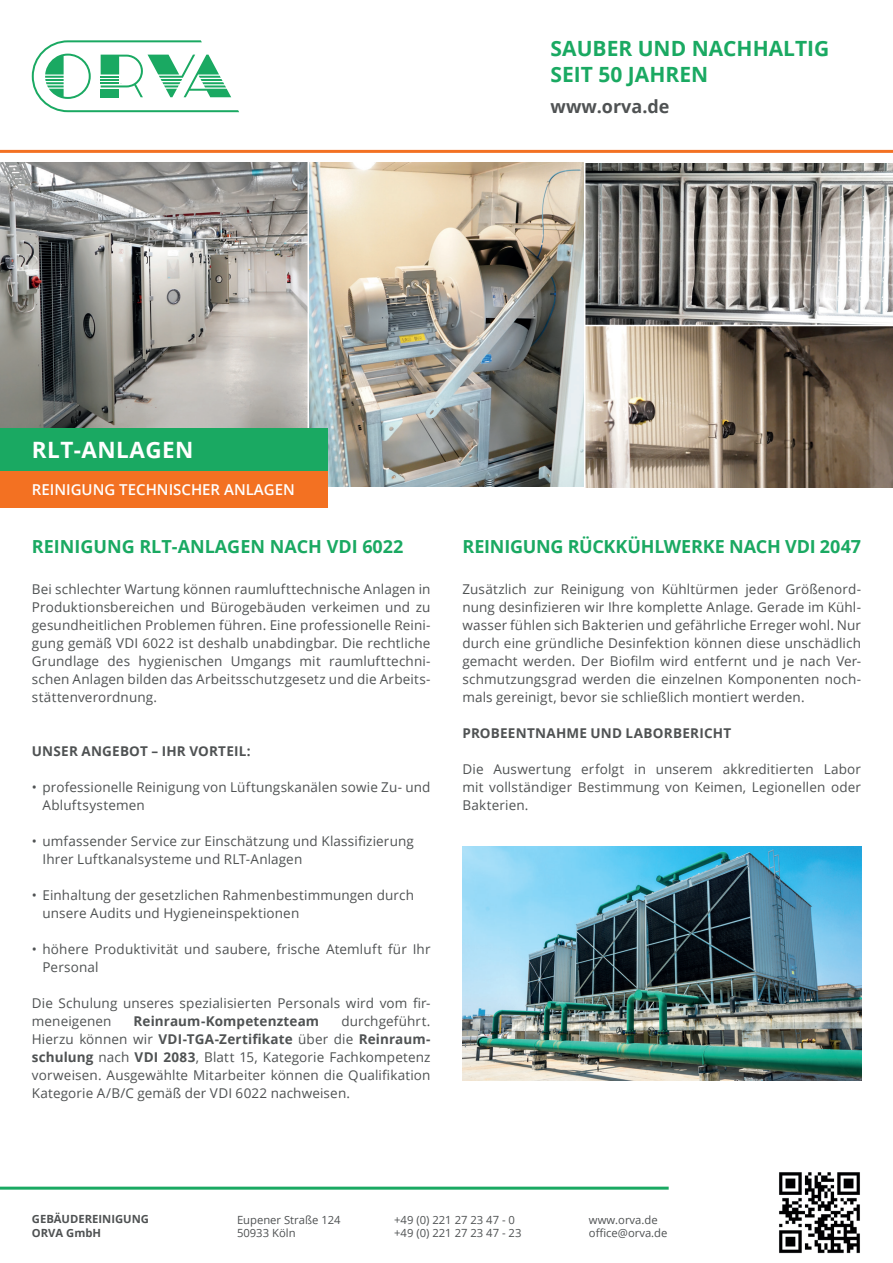
<style>
.page{position:relative;width:893px;height:1263px;background:#fff}
.page>*{position:absolute;margin:0;border:0;box-sizing:border-box;transform-origin:0 0}
.t1{font:700 22.5px "Open Sans";letter-spacing:.02em;color:#fff}
.t2{font:700 21px/25.2px "Open Sans";color:#1aa962}
.t3{font:700 18px "Open Sans";color:#1aa962}
.t4{font:700 18px "Open Sans";color:#4f5253}
.t5{font:600 15px "Open Sans";color:#fff}
.t6{font:13.5px/18px "Open Sans";letter-spacing:.01em;color:#4f5253}
.t7{font:700 13.5px "Open Sans";letter-spacing:.015em;color:#4f5253}
.t8{font:11.25px/13.5px "Open Sans";color:#4f5253}
.t9{font:700 11.25px/13.5px "Open Sans";color:#4f5253}
.s1{font-weight:700}
</style>
<div class="page">
<img style="left:0;top:162px;width:584px;height:324px">
<img style="left:585px;top:164px;width:308px;height:324px">
<hr style="left:308px;top:157px;width:1px;height:335px;background:#fff">
<hr style="left:585px;top:325px;width:308px;height:1px;background:#fff">
<div style="left:0;top:428px;width:327px;height:43px;background:#1aa962"></div>
<div style="left:0;top:471px;width:327px;height:36px;background:#f37122"></div>
<img style="left:462px;top:846px;width:399px;height:234px">
<hr style="left:0;top:150px;width:893px;height:3px;background:#f37122">
<svg style="left:32px;top:40px;width:207px;height:72px"></svg>
<img style="left:779px;top:1172px;width:81px;height:82px">
<hr style="left:0;top:1187px;width:669px;height:3px;background:#1aa962">
<h1 class="t1" style="left:32px;top:434px;width:163px">RLT-ANLAGEN</h1>
<p class="t5" style="left:32px;top:479px;width:264px">REINIGUNG TECHNISCHER ANLAGEN</p>
<h2 class="t2" style="left:551px;top:36px;width:280px">SAUBER UND NACHHALTIG<br>SEIT 50 JAHREN</h2>
<h3 class="t4" style="left:551px;top:93px;width:120px">www.orva.de</h3>
<h3 class="t3" style="left:32px;top:534px;width:373px">REINIGUNG RLT-ANLAGEN NACH VDI 6022</h3>
<h3 class="t3" style="left:462px;top:534px;width:400px">REINIGUNG RÜCKKÜHLWERKE NACH VDI 2047</h3>
<p class="t6" style="left:32px;top:580px;width:400px;text-align:justify">Bei schlechter Wartung können raumlufttechnische Anlagen in Produktionsbereichen und Bürogebäuden verkeimen und zu gesundheitlichen Problemen führen. Eine professionelle Reini&shy;gung gemäß VDI 6022 ist deshalb unabdingbar. Die rechtliche Grundlage des hygienischen Umgangs mit raumlufttechni&shy;schen Anlagen bilden das Arbeitsschutzgesetz und die Arbeits&shy;stättenverordnung.</p>
<p class="t7" style="left:32px;top:742px;width:220px">UNSER ANGEBOT – IHR VORTEIL:</p>
<p class="t6" style="left:43px;top:778px;width:390px;text-indent:-11px">• professionelle Reinigung von Lüftungskanälen sowie Zu- und<br>Abluftsystemen</p>
<p class="t6" style="left:43px;top:832px;width:373px;text-indent:-11px">• umfassender Service zur Einschätzung und Klassifizierung<br>Ihrer Luftkanalsysteme und RLT-Anlagen</p>
<p class="t6" style="left:43px;top:886px;width:373px;text-indent:-11px">• Einhaltung der gesetzlichen Rahmenbestimmungen durch unsere Audits und Hygieneinspektionen</p>
<p class="t6" style="left:42px;top:940px;width:390px;text-indent:-11px">• höhere Produktivität und saubere, frische Atemluft für Ihr<br>Personal</p>
<p class="t6" style="left:32px;top:994px;width:400px">Die Schulung unseres spezialisierten Personals wird vom fir&shy;meneigenen</p>
<p class="t6" style="left:32px;top:1012px;width:400px;text-align:justify;text-indent:309px">durchgeführt.<br>Hierzu können wir <span class="s1">VDI-TGA-Zertifikate</span> über die <span class="s1">Reinraum&shy;schulung</span> nach <span class="s1">VDI 2083</span>, Blatt 15, Kategorie Fachkompetenz vorweisen. Ausgewählte Mitarbeiter können die Qualifikation Kategorie A/B/C gemäß der VDI 6022 nachweisen.</p>
<p class="t7" style="left:134px;top:1012px;width:187px">Reinraum-Kompetenzteam</p>
<p class="t6" style="left:462px;top:580px;width:400px;text-align:justify">Zusätzlich zur Reinigung von Kühltürmen jeder Größenord&shy;nung desinfizieren wir Ihre komplette Anlage. Gerade im Kühl&shy;wasser fühlen sich Bakterien und gefährliche Erreger wohl. Nur durch eine gründliche Desinfektion können diese unschädlich gemacht werden. Der Biofilm wird entfernt und je nach Ver&shy;schmutzungsgrad werden die einzelnen Komponenten noch&shy;mals gereinigt, bevor sie schließlich montiert werden.</p>
<p class="t7" style="left:462px;top:723px;width:270px">PROBEENTNAHME UND LABORBERICHT</p>
<p class="t6" style="left:462px;top:760px;width:400px;text-align:justify">Die Auswertung erfolgt in unserem akkreditierten Labor mit vollständiger Bestimmung von Keimen, Legionellen oder Bakterien.</p>
<p class="t9" style="left:32px;top:1212px;width:119px">GEBÄUDEREINIGUNG<br>ORVA GmbH</p>
<p class="t8" style="left:394px;top:1212px;width:129px">+49 (0) 221 27 23 47 - 0 +49 (0) 221 27 23 47 - 23</p>
<p class="t8" style="left:237px;top:1212px;width:105px">Eupener Straße 124<br>50933 Köln</p>
<p class="t8" style="left:589px;top:1212px;width:80px">www.orva.de office@orva.de</p>
</div>
